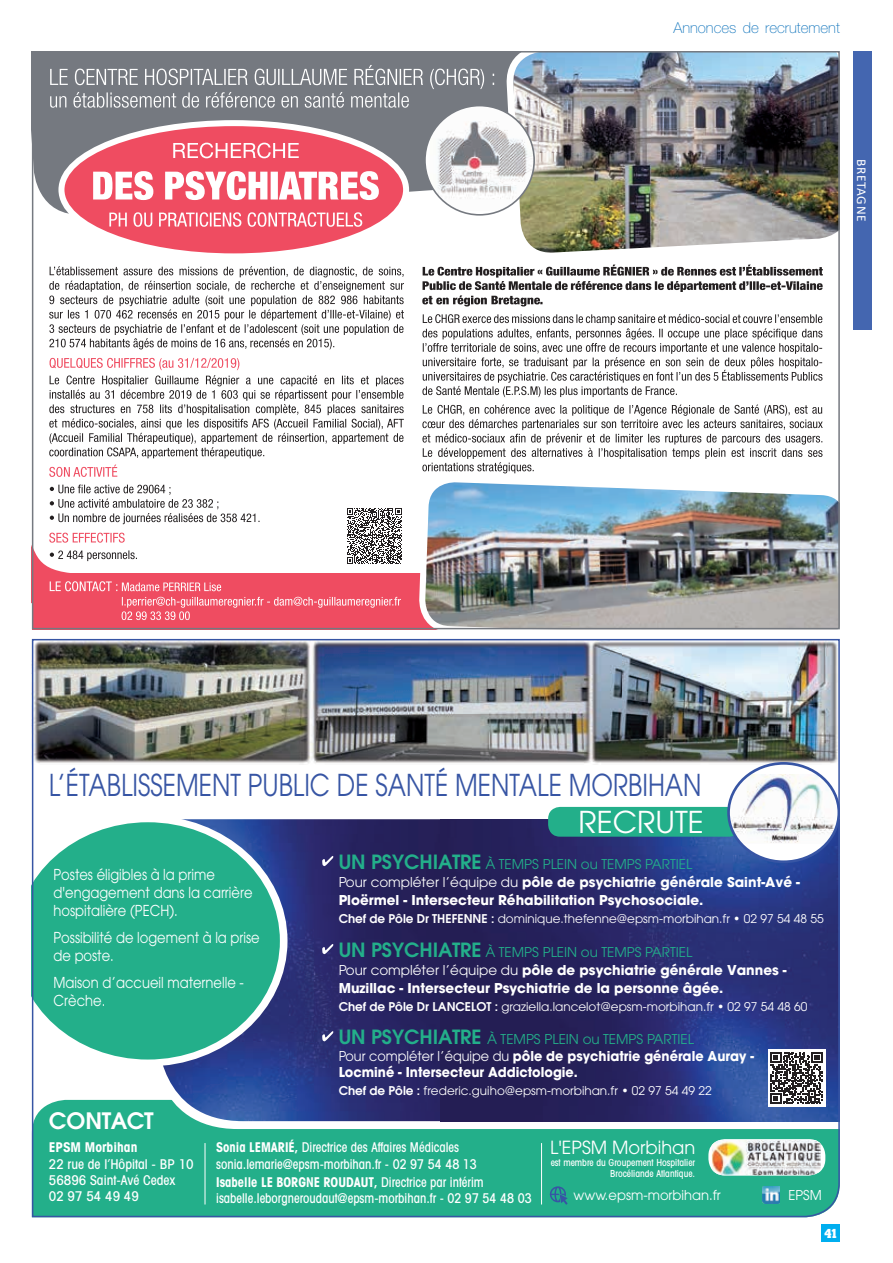
<style>
.page{position:relative;width:893px;height:1263px;background:#fff}
.page>*{position:absolute;margin:0;border:0;box-sizing:border-box;transform-origin:0 0}
.t1{font:30px "Avant Garde";color:#3755a4;scale:.83 1}
.t2{font:30px "Avant Garde";color:#fff}
.t3{font:600 22.5px "Avant Garde";color:#fff}
.t4{font:18px "Avant Garde";color:#fff}
.t5{font:15px/18px "Avant Garde";color:#fff;scale:.87 1}
.t6{font:100 15px "Helvetica Neue LT Std";color:#1074bc}
.t7{font:700 13.5px/18px "Avant Garde";color:#fff}
.t8{font:500 condensed 13.5px/16.2px "Avant Garde";color:#fff;scale:.94 1}
.t9{font:700 13.5px/16.2px "Avant Garde";color:#fff;scale:.95 1}
.t10{font:500 condensed 13.5px/16.2px "Avant Garde";color:#fff}
.t11{font:13.5px "Avant Garde";color:#fff}
.t12{font:700 condensed 13.5px "Avant Garde";color:#fff}
.t13{font:13.5px "Calibri";letter-spacing:.04em;color:#fff}
.t14{font:700 13.5px "City D";color:#fff}
.t15{font:12px "Avant Garde";color:#fff}
.t16{font:500 condensed 9.75px/11.2px "Avant Garde";color:#fff;text-align:right}
.s1{font-weight:600;font-size:19.5px;color:#23af8a}
.s2{font-weight:400;color:#23af8a}
.s3{font-weight:400}
.s4{font-weight:600}
.s5{font-weight:700}
</style>
<div class="page">
<div style="left:821px;top:1224px;width:19px;height:18px;background:#00aeef"></div>
<svg style="left:32px;top:573px;width:502px;height:56px;fill:#ef4c61"></svg>
<svg style="left:35px;top:54px;width:473px;height:160px;fill:#757980"></svg>
<img style="left:508px;top:54px;width:329px;height:120px">
<img style="left:416px;top:174px;width:421px;height:452px">
<img style="left:430px;top:106px;width:104px;height:105px">
<svg style="left:50px;top:65px;width:444px;height:43px"></svg>
<div style="left:61px;top:123px;width:345px;height:133px;background:#ef4c61;border-radius:50%"></div>
<div style="left:58px;top:120px;width:351px;height:139px;border:6px solid #fff;border-radius:50%"></div>
<svg style="left:109px;top:212px;width:253px;height:15px"></svg>
<svg style="left:93px;top:171px;width:286px;height:29px"></svg>
<svg style="left:173px;top:143px;width:126px;height:15px"></svg>
<svg style="left:49px;top:465px;width:68px;height:12px"></svg>
<svg style="left:49px;top:358px;width:355px;height:100px"></svg>
<svg style="left:49px;top:266px;width:355px;height:83px"></svg>
<svg style="left:422px;top:405px;width:401px;height:68px"></svg>
<svg style="left:422px;top:314px;width:400px;height:83px"></svg>
<svg style="left:422px;top:265px;width:401px;height:41px"></svg>
<svg style="left:35px;top:484px;width:367px;height:136px"></svg>
<img style="left:32px;top:639px;width:808px;height:578px">
<svg style="left:550px;top:1186px;width:18px;height:19px"></svg>
<div style="left:768px;top:1049px;width:57px;height:58px;background:#fff"></div>
<svg style="left:770px;top:1052px;width:53px;height:52px"></svg>
<div style="left:853px;top:51px;width:19px;height:279px;background:#4466b0"></div>
<p class="t6" style="left:673px;top:19px;width:168px">Annonces de recrutement</p>
<p class="t13" style="left:871px;top:159px;width:64px;rotate:90deg">BRETAGNE</p>
<h1 class="t1" style="left:49px;top:767px;width:788px">L’ÉTABLISSEMENT PUBLIC DE SANTÉ MENTALE MORBIHAN</h1>
<p class="t5" style="left:54px;top:865px;width:230px">Postes éligibles à la prime d'engagement dans la carrière hospitalière (PECH).</p>
<p class="t5" style="left:54px;top:928px;width:238px">Possibilité de logement à la prise de poste.</p>
<p class="t5" style="left:54px;top:973px;width:220px">Maison d’accueil maternelle -<br>Crèche.</p>
<h2 class="t3" style="left:49px;top:1106px;width:106px">CONTACT</h2>
<h1 class="t2" style="left:578px;top:805px;width:127px">RECRUTE</h1>
<p class="t7" style="left:339px;top:855px;width:463px"><span class="s1">UN PSYCHIATRE</span> <span class="s2">À TEMPS PLEIN ou TEMPS PARTIEL<br></span><span class="s3">Pour compléter l’équipe du</span> pôle de psychiatrie générale Saint-Avé -<br>Ploërmel - Intersecteur Réhabilitation Psychosociale.</p>
<p class="t15" style="left:339px;top:911px;width:486px"><span class="s4">Chef de Pôle Dr THEFENNE :</span> dominique.thefenne@epsm-morbihan.fr • 02 97 54 48 55</p>
<p class="t7" style="left:339px;top:943px;width:450px"><span class="s1">UN PSYCHIATRE</span> <span class="s2">À TEMPS PLEIN ou TEMPS PARTIEL<br></span><span class="s3">Pour compléter l’équipe du</span> pôle de psychiatrie générale Vannes -<br>Muzillac - Intersecteur Psychiatrie de la personne âgée.</p>
<p class="t15" style="left:339px;top:1000px;width:470px"><span class="s4">Chef de Pôle Dr LANCELOT :</span> graziella.lancelot@epsm-morbihan.fr • 02 97 54 48 60</p>
<p class="t9" style="left:339px;top:1031px;width:439px"><span class="s1">UN PSYCHIATRE</span> <span class="s2">À TEMPS PLEIN ou TEMPS PARTIEL<br></span><span class="s3">Pour compléter l’équipe du</span> pôle de psychiatrie générale Auray -<br>Locminé - Intersecteur Addictologie.</p>
<p class="t15" style="left:339px;top:1083px;width:375px"><span class="s4">Chef de Pôle :</span> frederic.guiho@epsm-morbihan.fr • 02 97 54 49 22</p>
<p class="t12" style="left:49px;top:1139px;width:90px">EPSM Morbihan</p>
<p class="t10" style="left:49px;top:1155px;width:146px">22 rue de l’Hôpital - BP 10<br>56896 Saint-Avé Cedex<br>02 97 54 49 49</p>
<p class="t8" style="left:216px;top:1139px;width:279px"><span class="s5">Sonia LEMARIÉ,</span> Directrice des Affaires Médicales sonia.lemarie@epsm-morbihan.fr - 02 97 54 48 13</p>
<p class="t8" style="left:216px;top:1174px;width:337px"><span class="s5">Isabelle LE BORGNE ROUDAUT,</span> Directrice par intérim isabelle.leborgneroudaut@epsm-morbihan.fr - 02 97 54 48 03</p>
<h3 class="t4" style="left:550px;top:1137px;width:147px">L'EPSM Morbihan</h3>
<p class="t16" style="left:551px;top:1156px;width:146px">est membre du Groupement Hospitalier<br>Brocéliande Atlantique.</p>
<p class="t11" style="left:574px;top:1187px;width:149px">www.epsm-morbihan.fr</p>
<p class="t11" style="left:788px;top:1187px;width:35px">EPSM</p>
<p class="t14" style="left:824px;top:1226px;width:14px">41</p>
</div>
